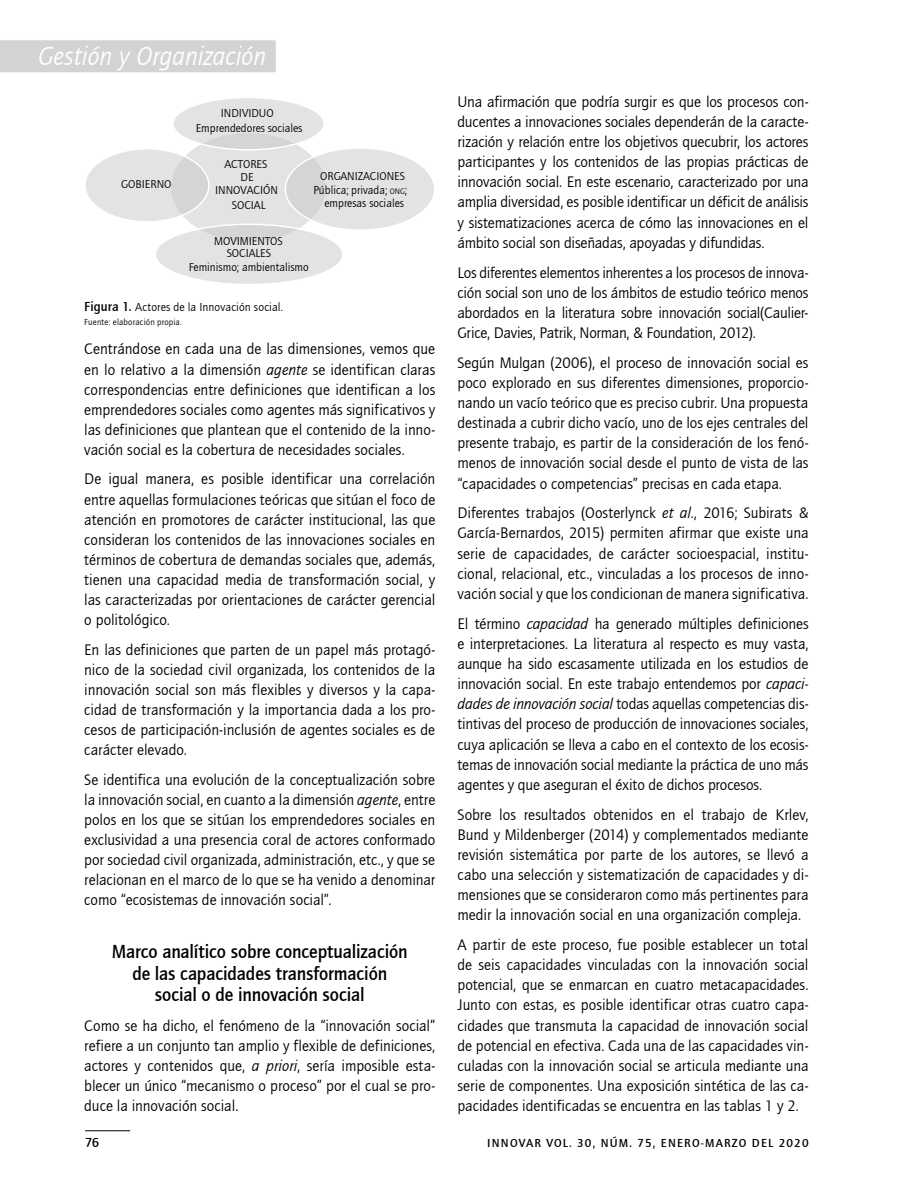
<style>
.page{position:relative;width:915px;height:1191px;background:#fff}
.page>*{position:absolute;margin:0;border:0;box-sizing:border-box;transform-origin:0 0}
.t1{font:italic 27px "Quay Sans ITCTT Book";color:#fff;scale:.95 1}
._8_titulo1{font:19.5px/21.6px "Quay Sans Md ITCTT";letter-spacing:-.005em;color:#000;text-align:center;scale:.95 1}
._1_textoESPAÑOL{font:15.75px/20.1px "Quay Sans ITCTT Book";letter-spacing:-.005em;color:#000;text-align:justify}
.t2{font:13.5px "Quay Sans Md ITCTT";color:#000}
.t3{font:12px "Quay Sans Md ITCTT";letter-spacing:.1em;color:#000}
._16_TABLASgraficosFI{font:12px "Quay Sans ITCTT Book";letter-spacing:.01em;color:#000}
.t4{font:11.7px/13.6px "Quay Sans ITCTT Book";color:#000;text-align:center}
.Fuente_tablas{font:9px "Quay Sans ITCTT Book";letter-spacing:.015em;color:#000}
.s1{font-size:8.25px}
.s2{font-family:"Quay Sans Md ITCTT";font-size:13.5px}
.s3{font-style:italic}
</style>
<div class="page">
<hr style="left:85px;top:1130px;width:45px;height:1px;background:#000">
<div style="left:0;top:40px;width:276px;height:33px;background:#d1d3d4"></div>
<div style="left:170px;top:132px;width:156px;height:110px;background:#e2e3e4;border-radius:50%"></div>
<svg style="left:173px;top:97px;width:151px;height:53px;fill:#e2e3e4"></svg>
<div style="left:172px;top:97px;width:153px;height:53px;border:1px solid #fff;border-radius:50%"></div>
<div style="left:285px;top:148px;width:149px;height:82px;background:linear-gradient(to right,#d9dadc,#e6e7e8);border-radius:50%"></div>
<div style="left:155px;top:224px;width:188px;height:60px;background:linear-gradient(to right,#e2e3e4,#e2e3e4);border-radius:50%"></div>
<div style="left:85px;top:149px;width:124px;height:73px;background:linear-gradient(to right,#e7e8e9,#d8d9db);border-radius:50%"></div>
<h1 class="t1" style="left:38px;top:41px;width:241px">Gestión y Organización</h1>
<p class="t4" style="left:121px;top:177px;width:52px">GOBIERNO</p>
<p class="t4" style="left:196px;top:106px;width:108px;line-height:14.4px">INDIVIDUO<br>Emprendedores sociales</p>
<p class="t4" style="left:215px;top:157px;width:64px">ACTORES<br>DE<br>INNOVACIÓN<br>SOCIAL</p>
<p class="t4" style="left:313px;top:169px;width:95px;line-height:14.4px">ORGANIZACIONES<br>Pública; privada; <span class="s1">ONG</span>;</p>
<p class="t4" style="left:324px;top:196px;width:81px">empresas sociales</p>
<p class="t4" style="left:189px;top:235px;width:121px;line-height:13px">MOVIMIENTOS<br>SOCIALES<br>Feminismo; ambientalismo</p>
<p class="_16_TABLASgraficosFI" style="left:84px;top:300px;width:200px"><span class="s2">Figura 1.</span> Actores de la Innovación social.</p>
<p class="Fuente_tablas" style="left:84px;top:317px;width:99px">Fuente: elaboración propia.</p>
<p class="_1_textoESPAÑOL" style="left:84px;top:339px;width:352px">Centrándose en cada una de las dimensiones, vemos que en lo relativo a la dimensión <span class="s3">agente</span> se identifican claras correspondencias entre definiciones que identifican a los emprendedores sociales como agentes más significativos y las definiciones que plantean que el contenido de la inno&shy;vación social es la cobertura de necesidades sociales.</p>
<p class="_1_textoESPAÑOL" style="left:84px;top:469px;width:352px">De igual manera, es posible identificar una correlación entre aquellas formulaciones teóricas que sitúan el foco de atención en promotores de carácter institucional, las que consideran los contenidos de las innovaciones sociales en términos de cobertura de demandas sociales que, además, tienen una capacidad media de transformación social, y las caracterizadas por orientaciones de carácter gerencial o politológico.</p>
<p class="_1_textoESPAÑOL" style="left:84px;top:639px;width:352px">En las definiciones que parten de un papel más protagó&shy;nico de la sociedad civil organizada, los contenidos de la innovación social son más flexibles y diversos y la capa&shy;cidad de transformación y la importancia dada a los pro&shy;cesos de participación-inclusión de agentes sociales es de carácter elevado.</p>
<p class="_1_textoESPAÑOL" style="left:84px;top:769px;width:352px">Se identifica una evolución de la conceptualización sobre la innovación social, en cuanto a la dimensión <span class="s3">agente</span>, entre polos en los que se sitúan los emprendedores sociales en exclusividad a una presencia coral de actores conformado por sociedad civil organizada, administración, etc., y que se relacionan en el marco de lo que se ha venido a denominar como “ecosistemas de innovación social”.</p>
<p class="_8_titulo1" style="left:112px;top:941px;width:313px">Marco analítico sobre conceptualización de las capacidades transformación social o de innovación social</p>
<p class="_1_textoESPAÑOL" style="left:84px;top:1015px;width:352px">Como se ha dicho, el fenómeno de la “innovación social” refiere a un conjunto tan amplio y flexible de definiciones, actores y contenidos que, <span class="s3">a priori</span>, sería imposible esta&shy;blecer un único “mecanismo o proceso” por el cual se pro&shy;duce la innovación social.</p>
<p class="_1_textoESPAÑOL" style="left:457px;top:92px;width:352px">Una afirmación que podría surgir es que los procesos con&shy;ducentes a innovaciones sociales dependerán de la caracte&shy;rización y relación entre los objetivos quecubrir, los actores participantes y los contenidos de las propias prácticas de innovación social. En este escenario, caracterizado por una amplia diversidad, es posible identificar un déficit de análisis y sistematizaciones acerca de cómo las innovaciones en el ámbito social son diseñadas, apoyadas y difundidas.</p>
<p class="_1_textoESPAÑOL" style="left:457px;top:262px;width:352px">Los diferentes elementos inherentes a los procesos de innova&shy;ción social son uno de los ámbitos de estudio teórico menos abordados en la literatura sobre innovación social(Caulier-Grice, Davies, Patrik, Norman, &amp; Foundation, 2012).</p>
<p class="_1_textoESPAÑOL" style="left:457px;top:353px;width:352px">Según Mulgan (2006), el proceso de innovación social es poco explorado en sus diferentes dimensiones, proporcio&shy;nando un vacío teórico que es preciso cubrir. Una propuesta destinada a cubrir dicho vacío, uno de los ejes centrales del presente trabajo, es partir de la consideración de los fenó&shy;menos de innovación social desde el punto de vista de las “capacidades o competencias” precisas en cada etapa.</p>
<p class="_1_textoESPAÑOL" style="left:457px;top:503px;width:352px">Diferentes trabajos (Oosterlynck <span class="s3">et al</span>., 2016; Subirats &amp; García-Bernardos, 2015) permiten afirmar que existe una serie de capacidades, de carácter socioespacial, institu&shy;cional, relacional, etc., vinculadas a los procesos de inno&shy;vación social y que los condicionan de manera significativa.</p>
<p class="_1_textoESPAÑOL" style="left:457px;top:613px;width:352px">El término <span class="s3">capacidad</span> ha generado múltiples definiciones e interpretaciones. La literatura al respecto es muy vasta, aunque ha sido escasamente utilizada en los estudios de innovación social. En este trabajo entendemos por <span class="s3">capaci&shy;dades de innovación social</span> todas aquellas competencias dis&shy;tintivas del proceso de producción de innovaciones sociales, cuya aplicación se lleva a cabo en el contexto de los ecosis&shy;temas de innovación social mediante la práctica de uno más agentes y que aseguran el éxito de dichos procesos.</p>
<p class="_1_textoESPAÑOL" style="left:457px;top:804px;width:352px">Sobre los resultados obtenidos en el trabajo de Krlev, Bund y Mildenberger (2014) y complementados mediante revisión sistemática por parte de los autores, se llevó a cabo una selección y sistematización de capacidades y di&shy;mensiones que se consideraron como más pertinentes para medir la innovación social en una organización compleja.</p>
<p class="_1_textoESPAÑOL" style="left:457px;top:935px;width:352px">A partir de este proceso, fue posible establecer un total de seis capacidades vinculadas con la innovación social potencial, que se enmarcan en cuatro metacapacidades.<br>Junto con estas, es posible identificar otras cuatro capa&shy;cidades que transmuta la capacidad de innovación social de potencial en efectiva. Cada una de las capacidades vin&shy;culadas con la innovación social se articula mediante una serie de componentes. Una exposición sintética de las ca&shy;pacidades identificadas se encuentra en las tablas 1 y 2.</p>
<p class="t2" style="left:85px;top:1135px;width:16px">76</p>
<p class="t3" style="left:487px;top:1136px;width:323px">INNOVAR VOL. 30, NÚM. 75, ENERO-MARZO DEL 2020</p>
</div>
